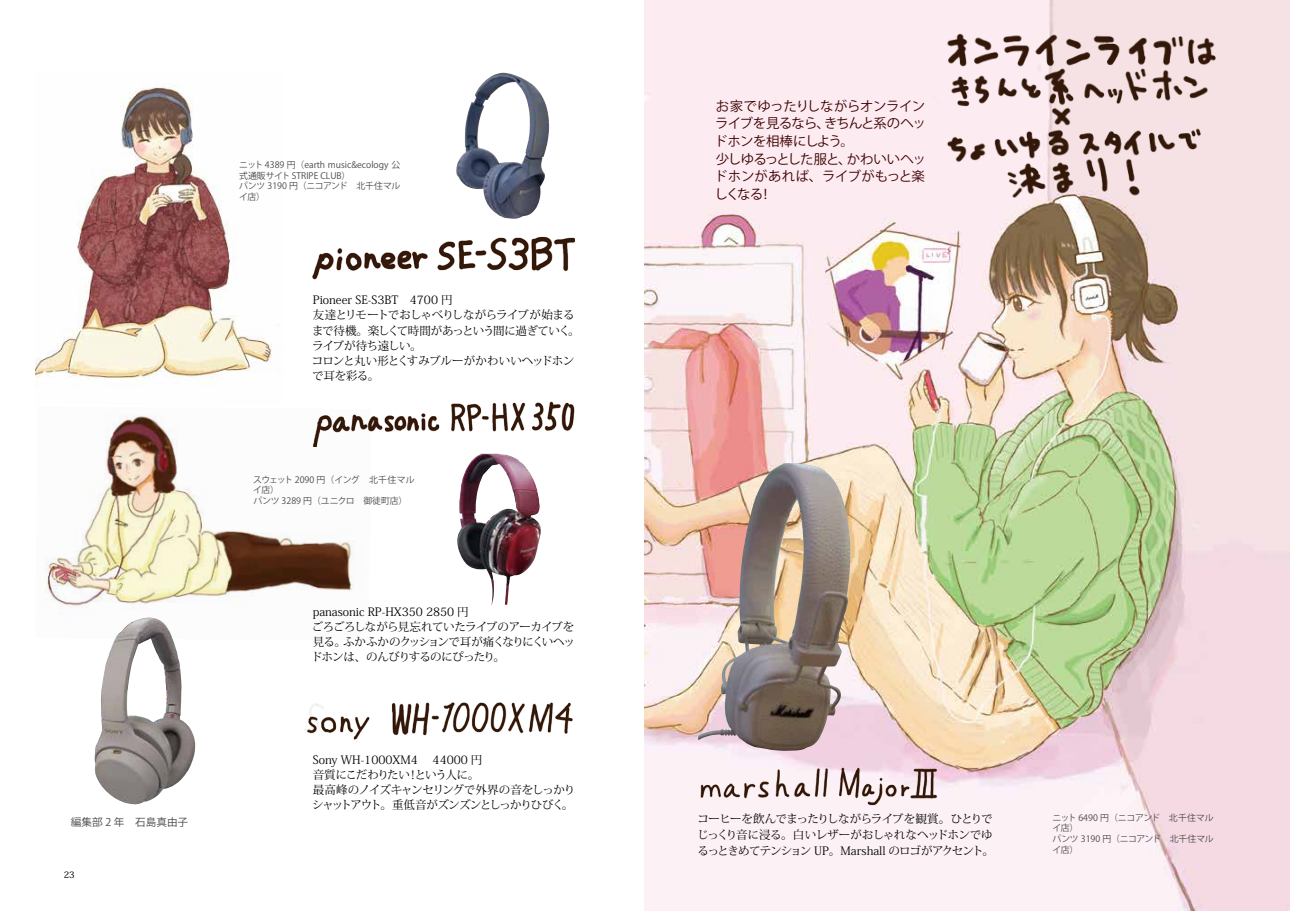
<style>
.page{position:relative;width:1290px;height:911px;background:#fff}
.page>*{position:absolute;margin:0;border:0;box-sizing:border-box;transform-origin:0 0}
.t1{font:13.25px/17.8px "Koz Go Pr 6 N";letter-spacing:-.04em;color:#3d0000;text-align:right}
.t2{font:13.25px "Koz Go Pr 6 N";color:#3d0000}
.t3{font:13.25px "Koz Go Pr 6 N";letter-spacing:-.08em;color:#3d0000}
.t4{font:13.25px "Koz Go Pr 6 N";letter-spacing:-.06em;color:#3d0000}
.t5{font:11.5px/15.1px "Koz Min Pr 6 N";letter-spacing:-.05em;color:#000}
.t6{font:11.5px/15.1px "Koz Min Pr 6 N";color:#000}
.t7{font:11.5px "Koz Min Pr 6 N";letter-spacing:-.11em;color:#000}
.t8{font:10.62px "Koz Go Pr 6 N";color:#4c4948}
.t9{font:8.88px/10.6px "Koz Go Pr 6 N";color:#4c4948}
.t10{font:500 8.88px "Koz Min Pro";color:#000}
</style>
<div class="page">
<img style="left:656px;top:0;width:634px;height:911px">
<img style="left:698px;top:463px;width:152px;height:287px">
<img style="left:698px;top:764px;width:242px;height:42px">
<img style="left:943px;top:28px;width:276px;height:170px">
<img style="left:35px;top:84px;width:244px;height:302px">
<img style="left:645px;top:0;width:11px;height:911px">
<img style="left:45px;top:415px;width:310px;height:197px">
<img style="left:456px;top:73px;width:93px;height:146px">
<img style="left:457px;top:454px;width:84px;height:151px">
<img style="left:95px;top:617px;width:100px;height:187px">
<img style="left:313px;top:236px;width:261px;height:44px">
<img style="left:313px;top:401px;width:261px;height:45px">
<img style="left:304px;top:702px;width:269px;height:40px">
<p class="t8" style="left:71px;top:816px;width:119px">編集部 2 年　石島真由子</p>
<p class="t10" style="left:64px;top:868px;width:12px">23</p>
<p class="t9" style="left:239px;top:160px;width:163px">ニット 4389 円（earth music&amp;ecology 公式通販サイト STRIPE CLUB(<br>パンツ 3190 円（ニコアンド　北千住マルイ店(</p>
<p class="t6" style="left:313px;top:293px;width:141px">Pioneer SE 3S- BT　4700 円</p>
<p class="t5" style="left:313px;top:308px;width:263px">友達とリモートでおしゃべりしながらライブが始まる</p>
<p class="t5" style="left:568px;top:323px;width:13px">。</p>
<p class="t5" style="left:312px;top:323px;width:264px">まで待機。楽しくて時間があっという間に過ぎていくライブが待ち遠しい。<br>コロンと丸い形とくすみブルーがかわいいヘッドホンで耳を彩る。</p>
<p class="t9" style="left:253px;top:474px;width:163px">スウェット 2090 円（イング　北千住マルイ店(<br>パンツ 3289 円（ユニクロ　御徒町店(</p>
<p class="t6" style="left:313px;top:605px;width:158px">panasonic RP-HX350 2850 円</p>
<p class="t5" style="left:312px;top:620px;width:264px">ごろごろしながら見忘れていたライブのアーカイブを</p>
<p class="t7" style="left:343px;top:635px;width:233px">ふかふかのクッションで耳が痛くなりにくいヘッ</p>
<p class="t5" style="left:311px;top:635px;width:196px">見る。<br>ドホンは、のんびりするのにぴったり。</p>
<p class="t6" style="left:313px;top:752px;width:171px">Sony WH-1000XM4　 44000 円音質にこだわりたいという人に。</p>
<p class="t5" style="left:407px;top:767px;width:13px">！</p>
<p class="t5" style="left:313px;top:782px;width:264px">最高峰のノイズキャンセリングで外界の音をしっかり</p>
<p class="t5" style="left:562px;top:797px;width:13px">。</p>
<p class="t7" style="left:312px;top:798px;width:253px">シャットアウト。重低音がズンズンとしっかりひびく</p>
<p class="t1" style="left:716px;top:97px;width:212px">お家でゆったりしながらオンラインきちんと系のヘッ</p>
<p class="t4" style="left:715px;top:116px;width:116px">ライブを見るなら、</p>
<p class="t1" style="left:714px;top:132px;width:141px">ドホンを相棒にしよう。</p>
<p class="t3" style="left:716px;top:151px;width:137px">少しゆるっとした服と、</p>
<p class="t2" style="left:714px;top:169px;width:212px">ドホンがあれば、ライブがもっと楽</p>
<p class="t1" style="left:759px;top:186px;width:15px">!</p>
<p class="t1" style="left:847px;top:150px;width:81px">かわいいヘッ</p>
<p class="t1" style="left:714px;top:186px;width:50px">しくなる</p>
<p class="t5" style="left:697px;top:811px;width:298px;line-height:16px">コーヒーを飲んでまったりしながらライブを観賞。ひとりでじっくり音に浸る。白いレザーがおしゃれなヘッドホンでゆるっときめてテンション UP。Marshall のロゴがアクセント。</p>
<p class="t9" style="left:1052px;top:812px;width:163px">ニット 6490 円（ニコアンド　北千住マルイ店(<br>パンツ 3190 円（ニコアンド　北千住マルイ店(</p>
</div>
